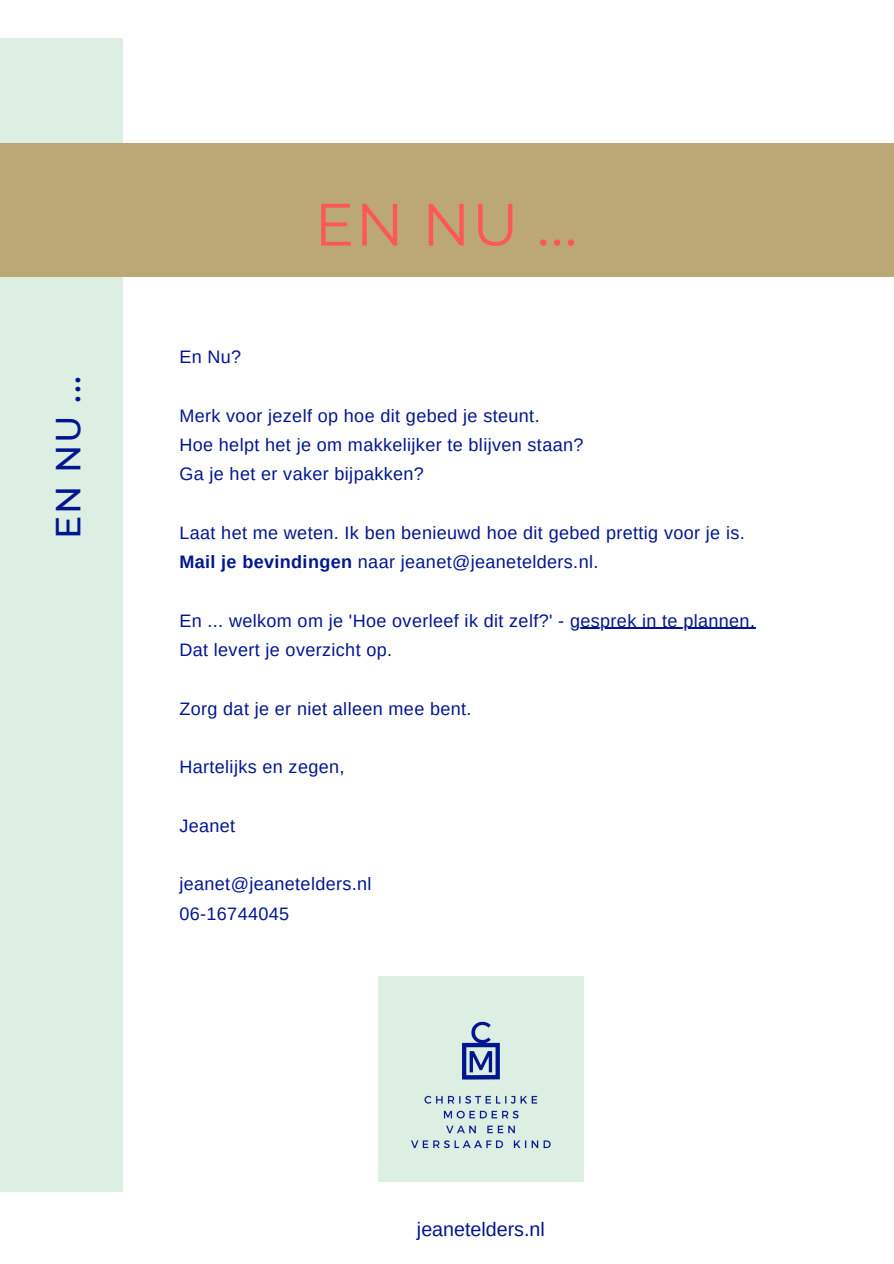
<style>
.page{position:relative;width:894px;height:1264px;background:#fff}
.page>*{position:absolute;margin:0;border:0;box-sizing:border-box;transform-origin:0 0}
.t1{font:59.55px "Montserrat";color:#ff5757}
.t2{font:500 34.8px "Montserrat";color:#00168f}
.t3{font:19.65px "Arimo";color:#00168f}
.t4{font:18px "Arimo";letter-spacing:.02em;color:#00168f}
.s1{font-weight:700}
</style>
<div class="page">
<div style="left:0;top:38px;width:123px;height:1153px;background:#ddeee3"></div>
<div style="left:0;top:144px;width:893px;height:133px;background:#bca875"></div>
<hr style="left:570px;top:628px;width:185px;height:1px;background:#00168f">
<div style="left:378px;top:976px;width:205px;height:205px;background:#ddeee3"></div>
<p class="t2" style="left:47px;top:539px;width:165px;rotate:-90deg">EN NU ...</p>
<p class="t4" style="left:179px;top:347px;width:63px">En Nu?</p>
<p class="t1" style="left:314px;top:188px;width:264px">EN NU ...</p>
<p class="t4" style="left:179px;top:405px;width:361px">Merk voor jezelf op hoe dit gebed je steunt.</p>
<p class="t4" style="left:179px;top:435px;width:405px">Hoe helpt het je om makkelijker te blijven staan?</p>
<p class="t4" style="left:179px;top:464px;width:246px">Ga je het er vaker bijpakken?</p>
<p class="t4" style="left:179px;top:522px;width:566px">Laat het me weten. Ik ben benieuwd hoe dit gebed prettig voor je is.</p>
<p class="t4" style="left:179px;top:552px;width:420px"><span class="s1">Mail je bevindingen</span> naar jeanet@jeanetelders.nl.</p>
<p class="t4" style="left:179px;top:610px;width:577px">En ... welkom om je 'Hoe overleef ik dit zelf?' - gesprek in te plannen.</p>
<p class="t4" style="left:179px;top:639px;width:214px">Dat levert je overzicht op.</p>
<p class="t4" style="left:179px;top:698px;width:293px">Zorg dat je er niet alleen mee bent.</p>
<p class="t4" style="left:179px;top:757px;width:167px">Hartelijks en zegen,</p>
<p class="t4" style="left:179px;top:815px;width:57px">Jeanet</p>
<p class="t4" style="left:179px;top:874px;width:194px">jeanet@jeanetelders.nl</p>
<p class="t4" style="left:179px;top:903px;width:111px">06-16744045</p>
<p class="t3" style="left:417px;top:1218px;width:129px">jeanetelders.nl</p>
</div>
